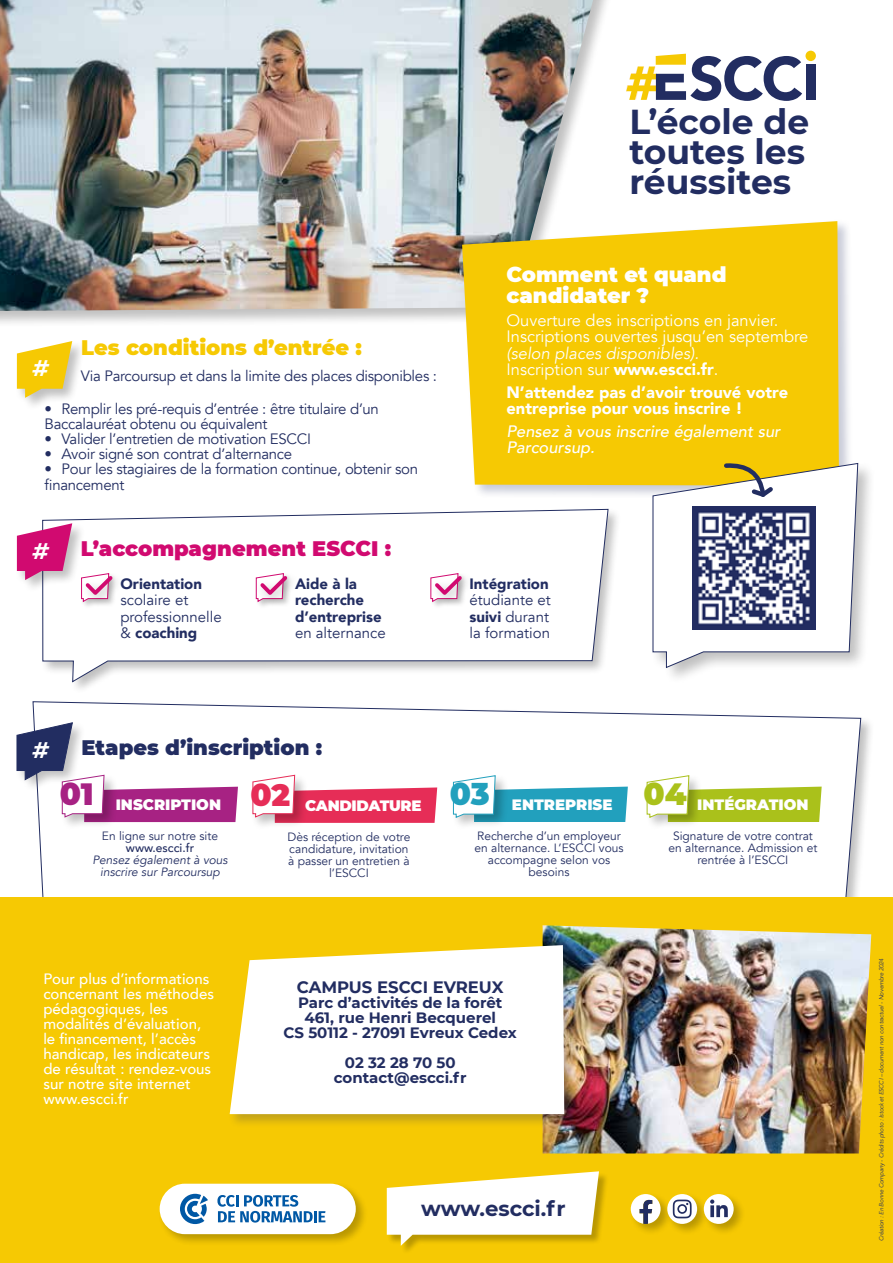
<style>
.page{position:relative;width:893px;height:1263px;background:#fff}
.page>*{position:absolute;margin:0;border:0;box-sizing:border-box;transform-origin:0 0}
.t1{font:700 34.5px/30px "Montserrat";color:#222d61;text-align:justify}
.t2{font:italic 700 22.5px "Montserrat";color:#fff}
.t3{font:700 21.15px "Montserrat";color:#222d61}
.t4{font:900 21px/21px "Montserrat";color:#fff}
.t5{font:900 21px "Montserrat";color:#d10a70}
.t6{font:900 21px "Montserrat";color:#f6c903}
.t7{font:900 21px "Montserrat";color:#222d61}
.t8{font:16.5px/16.5px "Avenir";color:#fff}
.t9{font:900 16.5px/16.5px "Avenir";color:#fff}
.t10{font:italic 16.5px/16.5px "Avenir";color:#fff}
.t11{font:italic 500 16.5px/16.5px "Avenir";color:#fff}
.t12{font:700 16.5px "Montserrat";color:#222d61}
.t13{font:15px/15px "Avenir";letter-spacing:-.02em;color:#222d61}
.t14{font:500 15px/15px "Avenir";color:#fff}
.t15{font:700 15px/15px "Montserrat";color:#222d61;text-align:center}
.t16{font:15px/16.5px "Avenir";color:#222d61}
.t17{font:900 15px/16.5px "Avenir";color:#222d61}
.t18{font:900 15px "Montserrat";color:#fff}
.t19{font:900 15px "Montserrat";letter-spacing:-.02em;color:#fff}
.t20{font:12px/12px "Avenir";color:#222d61;text-align:center}
.t21{font:italic 12px/12px "Avenir";color:#222d61;text-align:center}
.t22{font:500 12px "Avenir";color:#222d61}
.t23{font:italic 6px "Avenir";letter-spacing:-.02em;color:#222d61}
.s1{font-weight:900}
.s2{font-style:normal}
.s3{font-weight:900;font-style:normal}
</style>
<div class="page">
<div style="left:31px;top:699px;width:844px;height:251px;background:#000;opacity:.25"></div>
<svg style="left:33px;top:701px;width:828px;height:196px"></svg>
<div style="left:0;top:897px;width:893px;height:366px;background:#f6c903"></div>
<img style="left:543px;top:925px;width:328px;height:228px">
<div style="left:228px;top:943px;width:350px;height:185px;background:#222d61;opacity:.25"></div>
<svg style="left:230px;top:945px;width:334px;height:169px;background:#fefaeb"></svg>
<div style="left:0;top:0;width:615px;height:328px;background:#000;opacity:.25"></div>
<img style="left:0;top:0;width:593px;height:311px">
<div style="left:805px;top:51px;width:11px;height:10px;background:#f6c903;border-radius:50%"></div>
<div style="left:806px;top:65px;width:9px;height:35px;background:#222d61"></div>
<svg style="left:626px;top:54px;width:176px;height:47px"></svg>
<div style="left:387px;top:1172px;width:222px;height:83px;background:#000;opacity:.25"></div>
<svg style="left:387px;top:1171px;width:212px;height:75px"></svg>
<div style="left:629px;top:1192px;width:44px;height:44px;background:#000;opacity:.25"></div>
<svg style="left:631px;top:1194px;width:30px;height:30px"></svg>
<div style="left:665px;top:1192px;width:44px;height:44px;background:#000;opacity:.25"></div>
<svg style="left:667px;top:1194px;width:30px;height:30px"></svg>
<svg style="left:673px;top:1199px;width:19px;height:19px"></svg>
<div style="left:702px;top:1192px;width:44px;height:44px;background:#000;opacity:.25"></div>
<div style="left:704px;top:1194px;width:30px;height:30px;background:#fff;border-radius:50%"></div>
<svg style="left:710px;top:1199px;width:18px;height:18px"></svg>
<div style="left:158px;top:1182px;width:210px;height:64px;background:#000;opacity:.25"></div>
<div style="left:160px;top:1184px;width:196px;height:50px;background:#fff;border-radius:25px"></div>
<svg style="left:180px;top:1194px;width:28px;height:30px"></svg>
<svg style="left:217px;top:1195px;width:108px;height:27px"></svg>
<div style="left:460px;top:219px;width:393px;height:281px;background:#222d61;opacity:.25"></div>
<svg style="left:462px;top:221px;width:377px;height:265px;background:#f4ca12"></svg>
<div style="left:650px;top:461px;width:225px;height:223px;background:#000;opacity:.25"></div>
<div style="left:60px;top:773px;width:58px;height:57px;background:#000;opacity:.25"></div>
<div style="left:251px;top:773px;width:57px;height:57px;background:#000;opacity:.25"></div>
<svg style="left:253px;top:775px;width:184px;height:48px"></svg>
<div style="left:451px;top:774px;width:58px;height:57px;background:#000;opacity:.25"></div>
<svg style="left:453px;top:775px;width:175px;height:47px"></svg>
<div style="left:645px;top:774px;width:58px;height:57px;background:#000;opacity:.25"></div>
<svg style="left:647px;top:775px;width:175px;height:47px"></svg>
<div style="left:15px;top:721px;width:71px;height:72px;background:#000;opacity:.25"></div>
<svg style="left:17px;top:723px;width:221px;height:99px"></svg>
<svg style="left:43px;top:509px;width:565px;height:173px"></svg>
<div style="left:15px;top:522px;width:71px;height:71px;background:#000;opacity:.25"></div>
<svg style="left:17px;top:523px;width:55px;height:57px;background:#d64e94"></svg>
<div style="left:80px;top:572px;width:38px;height:38px;background:#fff"></div>
<div style="left:81px;top:571px;width:43px;height:36px;background:#000;opacity:.25"></div>
<svg style="left:81px;top:572px;width:35px;height:29px"></svg>
<div style="left:255px;top:572px;width:37px;height:38px;background:#fff"></div>
<div style="left:256px;top:571px;width:43px;height:36px;background:#000;opacity:.25"></div>
<svg style="left:256px;top:572px;width:35px;height:29px"></svg>
<div style="left:430px;top:572px;width:37px;height:38px;background:#fff"></div>
<div style="left:430px;top:571px;width:43px;height:36px;background:#000;opacity:.25"></div>
<svg style="left:431px;top:572px;width:34px;height:29px"></svg>
<div style="left:15px;top:339px;width:71px;height:72px;background:#000;opacity:.25"></div>
<svg style="left:17px;top:341px;width:55px;height:57px;background:#f0d14a"></svg>
<svg style="left:653px;top:461px;width:205px;height:207px"></svg>
<h1 class="t1" style="left:629px;top:105px;width:181px">L’école de toutes les réussites</h1>
<h2 class="t2" style="left:33px;top:352px;width:18px">#</h2>
<h3 class="t6" style="left:81px;top:332px;width:282px">Les conditions d’entrée :</h3>
<p class="t13" style="left:81px;top:369px;width:358px">Via Parcoursup et dans la limite des places disponibles :</p>
<p class="t13" style="left:45px;top:401px;width:336px">• Remplir les pré-requis d’entrée : être titulaire d’un<br>Baccalauréat obtenu ou équivalent</p>
<p class="t13" style="left:45px;top:431px;width:268px">• Valider l’entretien de motivation ESCCI</p>
<p class="t13" style="left:45px;top:446px;width:249px">• Avoir signé son contrat d’alternance</p>
<p class="t13" style="left:45px;top:461px;width:375px;line-height:16.5px">• Pour les stagiaires de la formation continue, obtenir son financement</p>
<h2 class="t2" style="left:33px;top:534px;width:18px">#</h2>
<h3 class="t5" style="left:81px;top:532px;width:312px">L’accompagnement ESCCI :</h3>
<p class="t17" style="left:120px;top:575px;width:83px">Orientation</p>
<p class="t16" style="left:120px;top:592px;width:103px">scolaire et professionnelle &amp; <span class="s1">coaching</span></p>
<p class="t17" style="left:295px;top:575px;width:88px">Aide à la recherche d’entreprise</p>
<p class="t16" style="left:295px;top:625px;width:92px">en alternance</p>
<h3 class="t4" style="left:506px;top:262px;width:222px">Comment et quand candidater ?</h3>
<p class="t8" style="left:506px;top:312px;width:303px">Ouverture des inscriptions en janvier.<br>Inscriptions ouvertes jusqu’en septembre</p>
<p class="t10" style="left:506px;top:345px;width:213px">(selon places disponibles).<br><span class="s2">Inscription sur</span> <span class="s3">www.escci.fr</span><span class="s2">.</span></p>
<p class="t9" style="left:506px;top:383px;width:283px">N’attendez pas d’avoir trouvé votre entreprise pour vous inscrire !</p>
<p class="t11" style="left:506px;top:423px;width:275px">Pensez à vous inscrire également sur<br>Parcoursup.</p>
<p class="t17" style="left:469px;top:575px;width:81px">Intégration</p>
<p class="t16" style="left:469px;top:592px;width:83px">étudiante et <span class="s1">suivi</span> durant la formation</p>
<h2 class="t2" style="left:33px;top:734px;width:18px">#</h2>
<h3 class="t7" style="left:81px;top:732px;width:242px">Etapes d’inscription :</h3>
<p class="t18" style="left:60px;top:794px;width:163px"><sup>01</sup> INSCRIPTION</p>
<p class="t20" style="left:102px;top:830px;width:118px">En ligne sur notre site</p>
<p class="t22" style="left:126px;top:837px;width:70px">www.escci.fr</p>
<p class="t21" style="left:92px;top:854px;width:137px">Pensez également à vous inscrire sur Parcoursup</p>
<p class="t19" style="left:250px;top:794px;width:173px"><sup>02</sup> CANDIDATURE</p>
<p class="t20" style="left:287px;top:831px;width:124px">Dès réception de votre candidature, invitation à passer un entretien à l’ESCCI</p>
<p class="t18" style="left:450px;top:794px;width:164px"><sup>03</sup> ENTREPRISE</p>
<p class="t20" style="left:474px;top:830px;width:151px">Recherche d’un employeur en alternance. L’ESCCI vous accompagne selon vos besoins</p>
<p class="t18" style="left:644px;top:794px;width:166px"><sup>04</sup> INTÉGRATION</p>
<p class="t20" style="left:668px;top:830px;width:150px">Signature de votre contrat en alternance. Admission et rentrée à l’ESCCI</p>
<p class="t14" style="left:43px;top:970px;width:172px">Pour plus d’informations concernant les méthodes pédagogiques, les modalités d’évaluation, le financement, l’accès handicap, les indicateurs de résultat : rendez-vous sur notre site internet www.escci.fr</p>
<p class="t12" style="left:297px;top:975px;width:208px">CAMPUS ESCCI EVREUX</p>
<p class="t15" style="left:284px;top:994px;width:235px">Parc d’activités de la forêt<br>461, rue Henri Becquerel<br>CS 50112 - 27091 Evreux Cedex</p>
<p class="t15" style="left:334px;top:1054px;width:134px">02 32 28 70 50 contact@escci.fr</p>
<h3 class="t3" style="left:421px;top:1193px;width:146px">www.escci.fr</h3>
<p class="t23" style="left:878px;top:1241px;width:285px;rotate:-90deg">Création : En Bonne Company - Crédits photo : Istock et ESCCI – document non contractuel - Novembre 2024</p>
</div>
